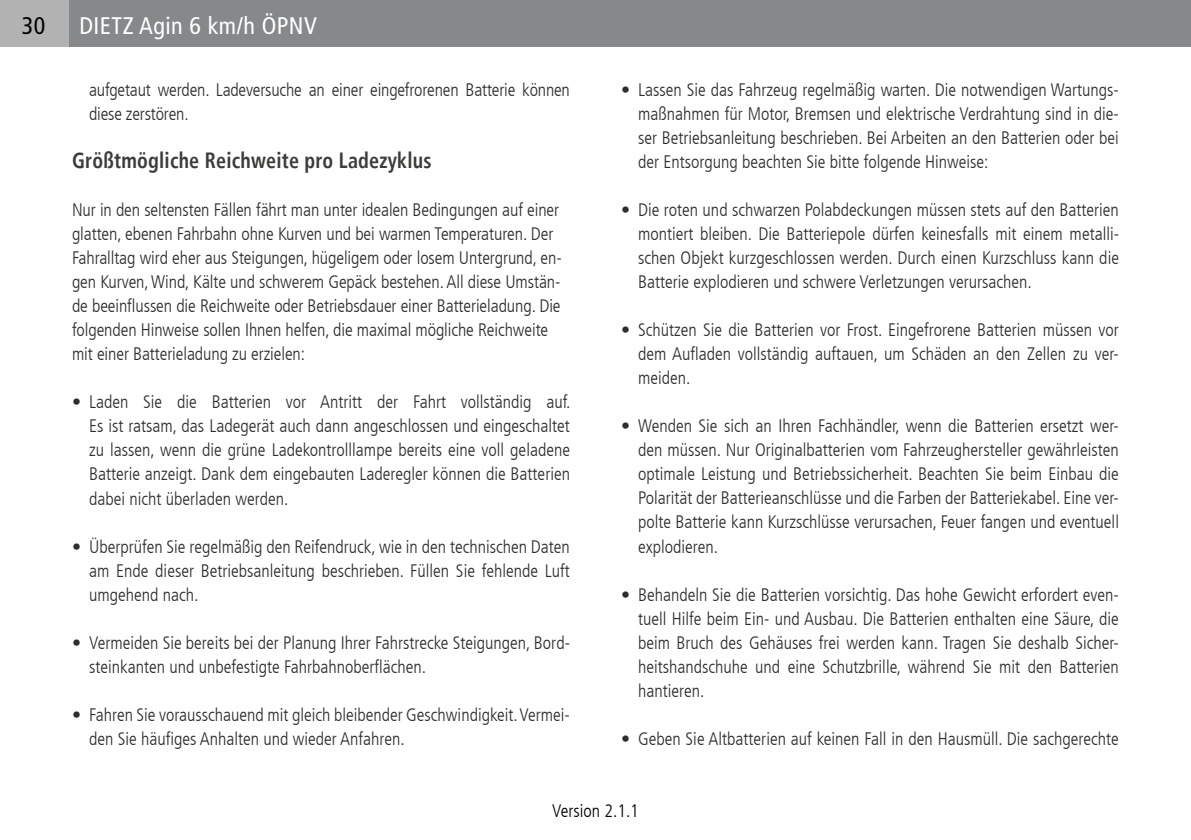
<style>
.page{position:relative;width:1191px;height:840px;background:#fff}
.page>*{position:absolute;margin:0;border:0;box-sizing:border-box;transform-origin:0 0}
.t1{font:condensed 24px "Frutiger LT";letter-spacing:.02em;color:#fff}
.t2{font:condensed 24px "Frutiger LT";color:#000}
.t3{font:700 condensed 22px "Frutiger LT";letter-spacing:.01em;color:#3c3c3b;scale:.91 1}
.t4{font:300 condensed 18px/24px "Frutiger LT";color:#2d2d2c;text-align:justify}
.t5{font:300 condensed 18px "Frutiger LT";color:#000}
</style>
<div class="page">
<div style="left:0;top:0;width:1191px;height:47px;background:#86888a"></div>
<div style="left:0;top:0;width:68px;height:47px;background:#b3b2b2"></div>
<h1 class="t2" style="left:22px;top:11px;width:25px">30</h1>
<h1 class="t1" style="left:79px;top:11px;width:239px">DIETZ Agin 6 km/h ÖPNV</h1>
<p class="t4" style="left:89px;top:78px;width:482px">aufgetaut werden. Ladeversuche an einer eingefrorenen Batterie können diese zerstören.</p>
<p class="t3" style="left:72px;top:147px;width:396px">Größtmögliche Reichweite pro Ladezyklus</p>
<p class="t4" style="left:72px;top:198px;width:491px;text-align:left">Nur in den seltensten Fällen fährt man unter idealen Bedingungen auf einer glatten, ebenen Fahrbahn ohne Kurven und bei warmen Temperaturen. Der Fahralltag wird eher aus Steigungen, hügeligem oder losem Untergrund, en&shy;gen Kurven, Wind, Kälte und schwerem Gepäck bestehen. All diese Umstän&shy;de beeinflussen die Reichweite oder Betriebsdauer einer Batterieladung. Die folgenden Hinweise sollen Ihnen helfen, die maximal mögliche Reichweite mit einer Batterieladung zu erzielen:</p>
<p class="t4" style="left:89px;top:390px;width:483px;text-indent:-17px">• Laden Sie die Batterien vor Antritt der Fahrt vollständig auf.<br>Es ist ratsam, das Ladegerät auch dann angeschlossen und eingeschaltet zu lassen, wenn die grüne Ladekontrolllampe bereits eine voll geladene Batterie anzeigt. Dank dem eingebauten Laderegler können die Batterien dabei nicht überladen werden.</p>
<p class="t4" style="left:89px;top:534px;width:482px;text-indent:-17px">• Überprüfen Sie regelmäßig den Reifendruck, wie in den technischen Daten am Ende dieser Betriebsanleitung beschrieben. Füllen Sie fehlende Luft umgehend nach.</p>
<p class="t4" style="left:89px;top:630px;width:482px;text-indent:-17px">• Vermeiden Sie bereits bei der Planung Ihrer Fahrstrecke Steigungen, Bord&shy;steinkanten und unbefestigte Fahrbahnoberflächen.</p>
<p class="t4" style="left:89px;top:702px;width:482px;text-indent:-17px">• Fahren Sie vorausschauend mit gleich bleibender Geschwindigkeit. Vermei&shy;den Sie häufiges Anhalten und wieder Anfahren.</p>
<p class="t4" style="left:638px;top:78px;width:482px;text-indent:-17px">• Lassen Sie das Fahrzeug regelmäßig warten. Die notwendigen Wartungs&shy;maßnahmen für Motor, Bremsen und elektrische Verdrahtung sind in die&shy;ser Betriebsanleitung beschrieben. Bei Arbeiten an den Batterien oder bei der Entsorgung beachten Sie bitte folgende Hinweise:</p>
<p class="t4" style="left:638px;top:198px;width:482px;text-indent:-17px">• Die roten und schwarzen Polabdeckungen müssen stets auf den Batterien montiert bleiben. Die Batteriepole dürfen keinesfalls mit einem metalli&shy;schen Objekt kurzgeschlossen werden. Durch einen Kurzschluss kann die Batterie explodieren und schwere Verletzungen verursachen.</p>
<p class="t4" style="left:638px;top:318px;width:482px;text-indent:-17px">• Schützen Sie die Batterien vor Frost. Eingefrorene Batterien müssen vor dem Aufladen vollständig auftauen, um Schäden an den Zellen zu ver&shy;meiden.</p>
<p class="t4" style="left:638px;top:414px;width:482px;text-indent:-17px">• Wenden Sie sich an Ihren Fachhändler, wenn die Batterien ersetzt wer&shy;den müssen. Nur Originalbatterien vom Fahrzeughersteller gewährleisten optimale Leistung und Betriebssicherheit. Beachten Sie beim Einbau die Polarität der Batterieanschlüsse und die Farben der Batteriekabel. Eine ver&shy;polte Batterie kann Kurzschlüsse verursachen, Feuer fangen und eventuell explodieren.</p>
<p class="t4" style="left:638px;top:582px;width:482px;text-indent:-17px">• Behandeln Sie die Batterien vorsichtig. Das hohe Gewicht erfordert even&shy;tuell Hilfe beim Ein- und Ausbau. Die Batterien enthalten eine Säure, die beim Bruch des Gehäuses frei werden kann. Tragen Sie deshalb Sicher&shy;heitshandschuhe und eine Schutzbrille, während Sie mit den Batterien hantieren.</p>
<p class="t4" style="left:621px;top:726px;width:499px">• Geben Sie Altbatterien auf keinen Fall in den Hausmüll. Die sachgerechte</p>
<p class="t5" style="left:552px;top:800px;width:88px">Version 2.1.1</p>
</div>
